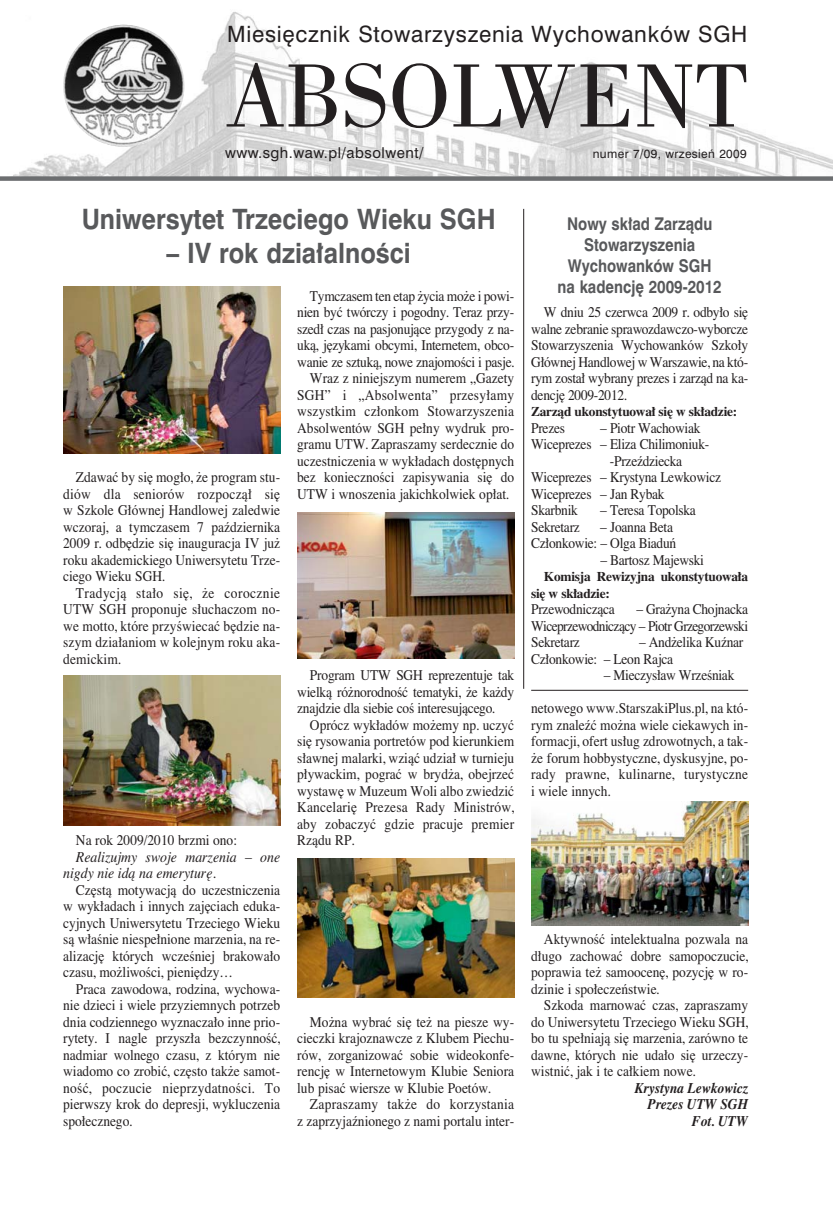
<style>
.page{position:relative;width:833px;height:1215px;background:#fff}
.page>*{position:absolute;margin:0;border:0;box-sizing:border-box;transform-origin:0 0}
.t1{font:94.5px "Bodoni PL";color:#231f20}
.t2{font:700 28.05px "Swiss 721 PL";color:#58595b;scale:.91 1}
.t3{font:22.5px "Swiss 721 PL";letter-spacing:.035em;color:#231f20}
.t4{font:700 17.55px/20.9px "Swiss 721 PL";color:#58595b;text-align:center;scale:.85 1}
.t5{font:15px "Swiss 721 PL";letter-spacing:.035em;color:#231f20}
.t6{font:13.2px/16.5px "Ptimes Roman";color:#231f20;text-align:justify;scale:.91 1}
.t7{font:13.2px/16.5px "Ptimes Roman";letter-spacing:-.025em;color:#231f20;text-align:right;scale:.91 1}
.t8{font:italic 13.2px/16.5px "Ptimes";color:#231f20;scale:.91 1}
.t9{font:italic 700 13.2px/16.5px "Ptimes";color:#231f20;text-align:right;scale:.91 1}
.t10{font:13.2px "Ptimes Roman";letter-spacing:.02em;color:#231f20;scale:.91 1}
.t11{font:700 12px/16.5px "Ptimes";letter-spacing:-.025em;color:#231f20}
.t12{font:12px "Swiss 721 PL";letter-spacing:.035em;color:#231f20}
</style>
<div class="page">
<img style="left:13px;top:12px;width:819px;height:164px">
<div style="left:0;top:176px;width:832px;height:5px;background:#6c6e70"></div>
<img style="left:63px;top:25px;width:121px;height:122px;border-radius:50%">
<hr style="left:523px;top:209px;width:1px;height:480px;background:#231f20">
<hr style="left:531px;top:690px;width:217px;height:1px;background:#231f20">
<img style="left:63px;top:287px;width:217px;height:166px">
<img style="left:63px;top:675px;width:217px;height:150px">
<img style="left:297px;top:512px;width:217px;height:146px">
<img style="left:297px;top:859px;width:217px;height:139px">
<img style="left:531px;top:802px;width:217px;height:123px">
<h3 class="t3" style="left:227px;top:26px;width:521px">Miesi´cznik Stowarzyszenia Wychowanków SGH</h3>
<h1 class="t1" style="left:226px;top:65px;width:523px">ABSOLWENT</h1>
<p class="t5" style="left:225px;top:147px;width:200px">www.sgh.waw.pl/absolwent/</p>
<p class="t12" style="left:592px;top:149px;width:155px">numer 7/09, wrzesieƒ 2009</p>
<h2 class="t2" style="left:82px;top:209px;width:456px">Uniwersytet Trzeciego Wieku SGH</h2>
<h2 class="t2" style="left:166px;top:242px;width:270px">– IV rok dzia∏alnoÊci</h2>
<p class="t6" style="left:63px;top:470px;width:240px;text-indent:13px">Zdawaç by si´ mog∏o, ˝e program stu&shy;diów dla seniorów rozpoczà∏ si´ w Szkole G∏ównej Handlowej zaledwie wczoraj, a tymczasem 7 paêdziernika 2009 r. odb´dzie si´ inauguracja IV ju˝ roku akademickiego Uniwersytetu Trze&shy;ciego Wieku SGH.</p>
<p class="t6" style="left:63px;top:586px;width:240px;text-indent:13px">Tradycjà sta∏o si´, ˝e corocznie UTW SGH proponuje s∏uchaczom no&shy;we motto, które przyÊwiecaç b´dzie na&shy;szym dzia∏aniom w kolejnym roku aka&shy;demickim.</p>
<p class="t6" style="left:76px;top:833px;width:179px">Na rok 2009/2010 brzmi ono:</p>
<p class="t8" style="left:63px;top:850px;width:240px;text-indent:13px">Realizujmy swoje marzenia – one nigdy nie idà na emerytur´.</p>
<p class="t6" style="left:63px;top:883px;width:240px;text-indent:13px">Cz´stà motywacjà do uczestniczenia w wyk∏adach i innych zaj´ciach eduka&shy;cyjnych Uniwersytetu Trzeciego Wieku sà w∏aÊnie niespe∏nione marzenia, na re&shy;alizacj´ których wczeÊniej brakowa∏o czasu, mo˝liwoÊci, pieni´dzy…</p>
<p class="t6" style="left:63px;top:982px;width:240px;text-indent:13px">Praca zawodowa, rodzina, wychowa&shy;nie dzieci i wiele przyziemnych potrzeb dnia codziennego wyznacza∏o inne prio&shy;rytety. I nagle przysz∏a bezczynnoÊç, nadmiar wolnego czasu, z którym nie wiadomo co zrobiç, cz´sto tak˝e samot&shy;noÊç, poczucie nieprzydatnoÊci. To pierwszy krok do depresji, wykluczenia spo∏ecznego.</p>
<p class="t7" style="left:310px;top:289px;width:226px">Tymczasem ten etap ˝ycia mo˝e i powi-</p>
<p class="t7" style="left:297px;top:305px;width:240px">nien byç twórczy i pogodny. Teraz przy-</p>
<p class="t7" style="left:297px;top:322px;width:240px">szed∏ czas na pasjonujàce przygody z na-</p>
<p class="t7" style="left:297px;top:338px;width:240px">ukà, j´zykami obcymi, Internetem, obco-</p>
<p class="t7" style="left:297px;top:355px;width:240px">wanie ze sztukà, nowe znajomoÊci i pasje.</p>
<p class="t6" style="left:310px;top:371px;width:226px">Wraz z niniejszym numerem „Gazety</p>
<p class="t10" style="left:297px;top:389px;width:240px">SGH” i „Absolwenta” przesy∏amy</p>
<p class="t6" style="left:297px;top:404px;width:240px">wszystkim cz∏onkom Stowarzyszenia</p>
<p class="t6" style="left:297px;top:421px;width:240px">Absolwentów SGH pe∏ny wydruk pro-</p>
<p class="t6" style="left:297px;top:437px;width:240px">gramu UTW. Zapraszamy serdecznie do</p>
<p class="t6" style="left:297px;top:454px;width:240px">uczestniczenia w wyk∏adach dost´pnych</p>
<p class="t6" style="left:297px;top:470px;width:240px">bez koniecznoÊci zapisywania si´ do</p>
<p class="t6" style="left:297px;top:487px;width:234px">UTW i wnoszenia jakichkolwiek op∏at.</p>
<p class="t6" style="left:297px;top:668px;width:240px;text-indent:13px">Program UTW SGH reprezentuje tak wielkà ró˝norodnoÊç tematyki, ˝e ka˝dy znajdzie dla siebie coÊ interesujàcego.</p>
<p class="t6" style="left:297px;top:718px;width:240px;text-indent:13px">Oprócz wyk∏adów mo˝emy np. uczyç si´ rysowania portretów pod kierunkiem s∏awnej malarki, wziàç udzia∏ w turnieju p∏ywackim, pograç w bryd˝a, obejrzeç wystaw´ w Muzeum Woli albo zwiedziç Kancelari´ Prezesa Rady Ministrów, aby zobaczyç gdzie pracuje premier Rzàdu RP.</p>
<p class="t6" style="left:297px;top:1015px;width:240px;text-indent:13px">Mo˝na wybraç si´ te˝ na piesze wy&shy;cieczki krajoznawcze z Klubem Piechu&shy;rów, zorganizowaç sobie wideokonfe&shy;rencj´ w Internetowym Klubie Seniora lub pisaç wiersze w Klubie Poetów.</p>
<p class="t6" style="left:297px;top:1097px;width:240px;text-align:right">Zapraszamy tak˝e do korzystania<br>z zaprzyjaênionego z nami portalu inter-</p>
<h3 class="t4" style="left:557px;top:215px;width:195px">Nowy sk∏ad Zarzàdu<br>Stowarzyszenia<br>Wychowanków SGH na kadencj´ 2009-2012</h3>
<p class="t6" style="left:531px;top:305px;width:240px;text-indent:13px">W dniu 25 czerwca 2009 r. odby∏o si´ walne zebranie sprawozdawczo-wyborcze Stowarzyszenia Wychowanków Szko∏y G∏ównej Handlowej w Warszawie, na któ&shy;rym zosta∏ wybrany prezes i zarzàd na ka&shy;dencj´ 2009-2012.</p>
<p class="t11" style="left:531px;top:405px;width:207px">Zarzàd ukonstytuowa∏ si´ w sk∏adzie:</p>
<p class="t6" style="left:531px;top:421px;width:39px">Prezes</p>
<p class="t7" style="left:600px;top:421px;width:112px">– Piotr Wachowiak</p>
<p class="t7" style="left:531px;top:437px;width:197px">Wiceprezes – Eliza Chilimoniuk-</p>
<p class="t7" style="left:610px;top:454px;width:81px">-Przeêdziecka</p>
<p class="t7" style="left:531px;top:470px;width:210px">Wiceprezes – Krystyna Lewkowicz</p>
<p class="t7" style="left:531px;top:487px;width:148px">Wiceprezes – Jan Rybak</p>
<p class="t7" style="left:531px;top:503px;width:53px">Skarbnik</p>
<p class="t7" style="left:600px;top:503px;width:107px">– Teresa Topolska</p>
<p class="t7" style="left:531px;top:520px;width:55px">Sekretarz</p>
<p class="t7" style="left:531px;top:520px;width:161px">– Joanna Beta<br>Cz∏onkowie: – Olga Biaduƒ</p>
<p class="t7" style="left:600px;top:553px;width:115px">– Bartosz Majewski</p>
<p class="t11" style="left:531px;top:570px;width:218px;text-indent:13px">Komisja Rewizyjna ukonstytuowa∏a si´ w sk∏adzie:</p>
<p class="t7" style="left:531px;top:602px;width:93px">Przewodniczàca</p>
<p class="t6" style="left:531px;top:602px;width:240px;text-indent:105px">– Gra˝yna Chojnacka Wiceprzewodniczàcy – Piotr Grzegorzewski Sekretarz</p>
<p class="t7" style="left:531px;top:635px;width:235px;text-align:left;text-indent:108px">– And˝elika Kuênar<br>Cz∏onkowie: – Leon Rajca</p>
<p class="t7" style="left:603px;top:668px;width:145px">– Mieczys∏aw WrzeÊniak</p>
<p class="t6" style="left:531px;top:701px;width:240px">netowego www.StarszakiPlus.pl, na któ&shy;rym znaleêç mo˝na wiele ciekawych in&shy;formacji, ofert us∏ug zdrowotnych, a tak-˝e forum hobbystyczne, dyskusyjne, po&shy;rady prawne, kulinarne, turystyczne i wiele innych.</p>
<p class="t6" style="left:531px;top:932px;width:240px;text-indent:13px">AktywnoÊç intelektualna pozwala na d∏ugo zachowaç dobre samopoczucie, poprawia te˝ samoocen´, pozycj´ w ro&shy;dzinie i spo∏eczeƒstwie.</p>
<p class="t6" style="left:531px;top:998px;width:240px;text-indent:13px">Szkoda marnowaç czas, zapraszamy do Uniwersytetu Trzeciego Wieku SGH, bo tu spe∏niajà si´ marzenia, zarówno te dawne, których nie uda∏o si´ urzeczy&shy;wistniç, jak i te ca∏kiem nowe.</p>
<p class="t9" style="left:634px;top:1081px;width:126px">Krystyna Lewkowicz<br>Prezes UTW SGH<br>Fot. UTW</p>
</div>
